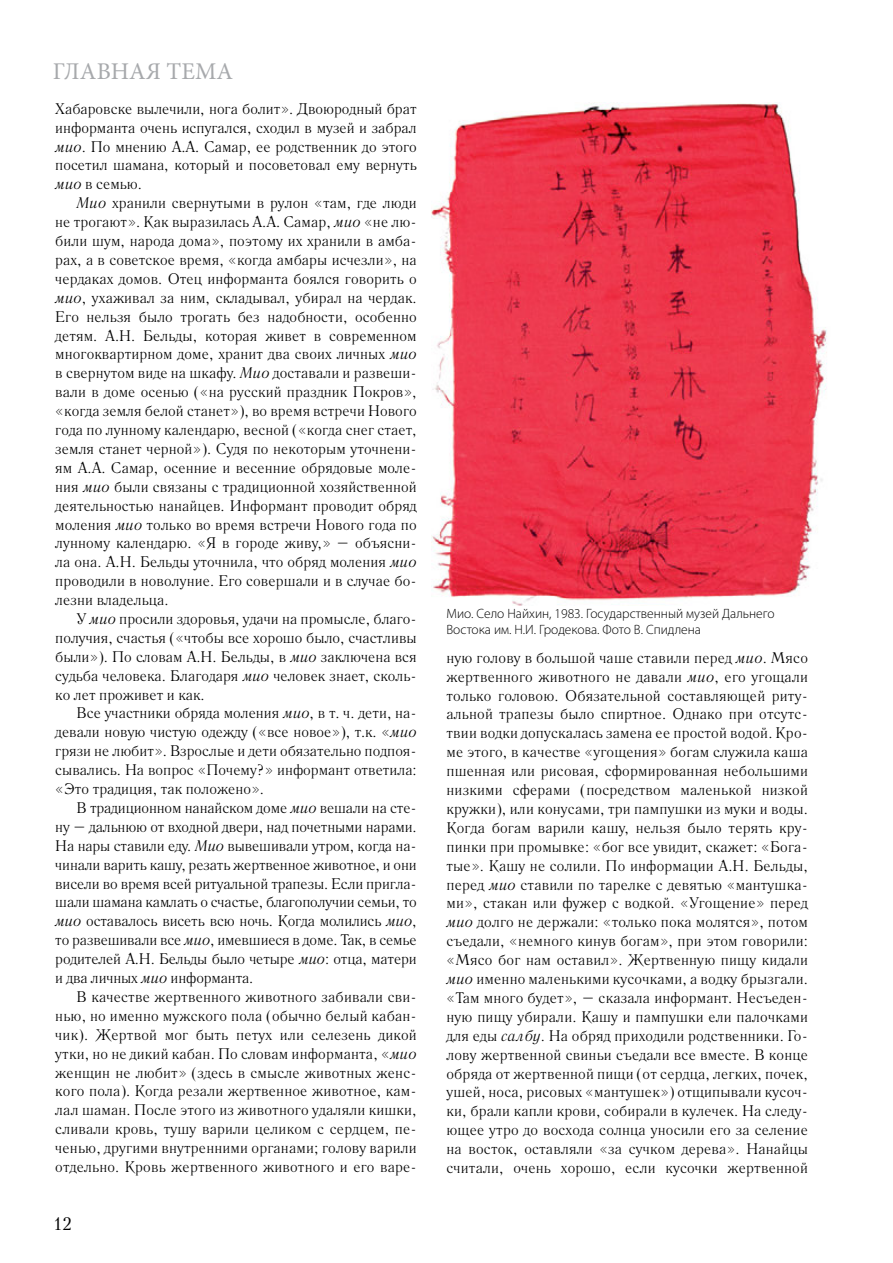
<style>
.page{position:relative;width:893px;height:1263px;background:#fff}
.page>*{position:absolute;margin:0;border:0;box-sizing:border-box;transform-origin:0 0}
.t1{font:24px "Minion Pro";color:#a7a9ac}
.t2{font:18px "Petersburg C";color:#000}
.t3{font:15.3px/18.9px "Literaturnaya C";color:#000;text-align:justify}
.t4{font:300 13.5px/16.5px "Myriad Pro";color:#000}
.s1{font-style:italic}
</style>
<div class="page">
<img style="left:432px;top:102px;width:395px;height:504px">
<h1 class="t1" style="left:53px;top:55px;width:182px">ГЛАВНАЯ ТЕМА</h1>
<p class="t3" style="left:55px;top:99px;width:363px">Хабаровске вылечили, нога болит». Двоюродный брат информанта очень испугался, сходил в музей и забрал <span class="s1">мио</span>. По мнению А.А. Самар, ее родственник до этого посетил шамана, который и посоветовал ему вернуть <span class="s1">мио</span> в семью.</p>
<p class="t3" style="left:55px;top:194px;width:363px;text-indent:21px"><span class="s1">Мио</span> хранили свернутыми в рулон «там, где люди не трогают». Как выразилась А.А. Самар, <span class="s1">мио</span> «не лю&shy;били шум, народа дома», поэтому их хранили в амба&shy;рах, а в советское время, «когда амбары исчезли», на чердаках домов. Отец информанта боялся говорить о <span class="s1">мио</span>, ухаживал за ним, складывал, убирал на чердак.<br>Его нельзя было трогать без надобности, особенно детям. А.Н. Бельды, которая живет в современном многоквартирном доме, хранит два своих личных <span class="s1">мио </span>в свернутом виде на шкафу. <span class="s1">Мио</span> доставали и развеши&shy;вали в доме осенью («на русский праздник Покров», «когда земля белой станет»), во время встречи Нового года по лунному календарю, весной («когда снег стает, земля станет черной»). Судя по некоторым уточнени&shy;ям А.А. Самар, осенние и весенние обрядовые моле&shy;ния <span class="s1">мио</span> были связаны с традиционной хозяйственной деятельностью нанайцев. Информант проводит обряд моления <span class="s1">мио</span> только во время встречи Нового года по лунному календарю. «Я в городе живу,» – объясни&shy;ла она. А.Н. Бельды уточнила, что обряд моления <span class="s1">мио </span>проводили в новолуние. Его совершали и в случае бо&shy;лезни владельца.</p>
<p class="t3" style="left:55px;top:609px;width:363px;text-indent:21px">У <span class="s1">мио</span> просили здоровья, удачи на промысле, благо&shy;получия, счастья («чтобы все хорошо было, счастливы были»). По словам А.Н. Бельды, в <span class="s1">мио</span> заключена вся судьба человека. Благодаря <span class="s1">мио</span> человек знает, сколь&shy;ко лет проживет и как.</p>
<p class="t3" style="left:55px;top:704px;width:363px;text-indent:21px">Все участники обряда моления <span class="s1">мио</span>, в т. ч. дети, на&shy;девали новую чистую одежду («все новое»), т.к. «<span class="s1">мио </span>грязи не любит». Взрослые и дети обязательно подпоя&shy;сывались. На вопрос «Почему?» информант ответила: «Это традиция, так положено».</p>
<p class="t3" style="left:55px;top:798px;width:363px;text-indent:21px">В традиционном нанайском доме <span class="s1">мио</span> вешали на сте&shy;ну – дальнюю от входной двери, над почетными нарами.<br>На нары ставили еду. <span class="s1">Мио</span> вывешивали утром, когда на&shy;чинали варить кашу, резать жертвенное животное, и они висели во время всей ритуальной трапезы. Если пригла&shy;шали шамана камлать о счастье, благополучии семьи, то <span class="s1">мио</span> оставалось висеть всю ночь. Когда молились <span class="s1">мио</span>, то развешивали все <span class="s1">мио</span>, имевшиеся в доме. Так, в семье родителей А.Н. Бельды было четыре <span class="s1">мио</span>: отца, матери и два личных <span class="s1">мио</span> информанта.</p>
<p class="t3" style="left:55px;top:987px;width:363px;text-indent:21px">В качестве жертвенного животного забивали сви&shy;нью, но именно мужского пола (обычно белый кабан&shy;чик). Жертвой мог быть петух или селезень дикой утки, но не дикий кабан. По словам информанта, «<span class="s1">мио </span>женщин не любит» (здесь в смысле животных женс&shy;кого пола). Когда резали жертвенное животное, кам&shy;лал шаман. После этого из животного удаляли кишки, сливали кровь, тушу варили целиком с сердцем, пе&shy;ченью, другими внутренними органами; голову варили отдельно. Кровь жертвенного животного и его варе-</p>
<p class="t2" style="left:53px;top:1213px;width:20px">12</p>
<p class="t4" style="left:446px;top:605px;width:330px">Мио. Село Найхин, 1983. Государственный музей Дальнего<br>Востока им. Н.И. Гродекова. Фото В. Спидлена</p>
<p class="t3" style="left:446px;top:648px;width:363px">ную голову в большой чаше ставили перед <span class="s1">мио</span>. Мясо жертвенного животного не давали <span class="s1">мио</span>, его угощали только головою. Обязательной составляющей риту&shy;альной трапезы было спиртное. Однако при отсутс&shy;твии водки допускалась замена ее простой водой. Кро&shy;ме этого, в качестве «угощения» богам служила каша пшенная или рисовая, сформированная небольшими низкими сферами (посредством маленькой низкой кружки), или конусами, три пампушки из муки и воды.<br>Когда богам варили кашу, нельзя было терять кру&shy;пинки при промывке: «бог все увидит, скажет: «Бога&shy;тые». Кашу не солили. По информации А.Н. Бельды, перед <span class="s1">мио</span> ставили по тарелке с девятью «мантушка&shy;ми», стакан или фужер с водкой. «Угощение» перед <span class="s1">мио</span> долго не держали: «только пока молятся», потом съедали, «немного кинув богам», при этом говорили: «Мясо бог нам оставил». Жертвенную пищу кидали <span class="s1">мио</span> именно маленькими кусочками, а водку брызгали. «Там много будет», – сказала информант. Несъеден&shy;ную пищу убирали. Кашу и пампушки ели палочками для еды <span class="s1">салбу</span>. На обряд приходили родственники. Го&shy;лову жертвенной свиньи съедали все вместе. В конце обряда от жертвенной пищи (от сердца, легких, почек, ушей, носа, рисовых «мантушек») отщипывали кусоч&shy;ки, брали капли крови, собирали в кулечек. На следу&shy;ющее утро до восхода солнца уносили его за селение на восток, оставляли «за сучком дерева». Нанайцы считали, очень хорошо, если кусочки жертвенной</p>
</div>
